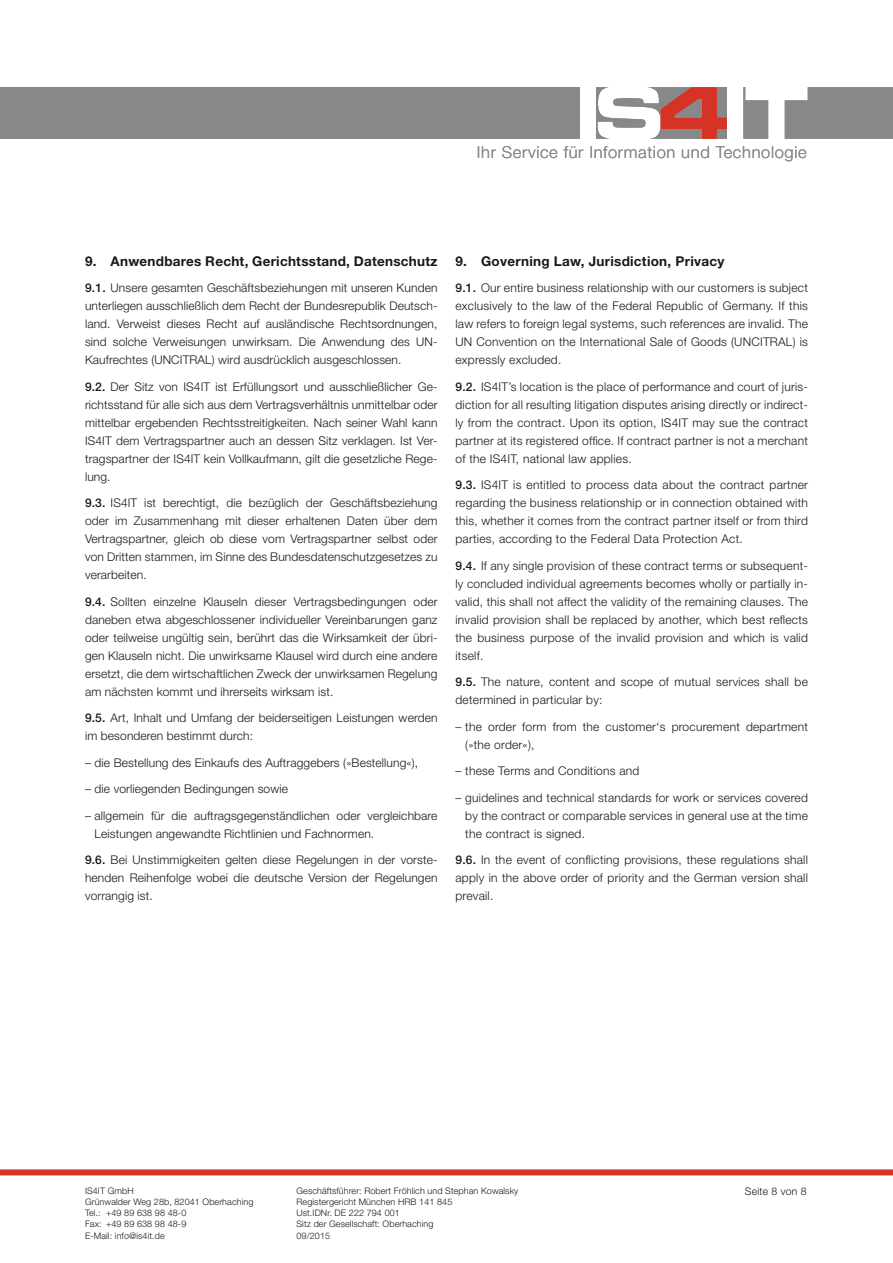
<style>
.page{position:relative;width:893px;height:1263px;background:#fff}
.page>*{position:absolute;margin:0;border:0;box-sizing:border-box;transform-origin:0 0}
.t1{font:300 16.5px "Helvetica Neue";letter-spacing:.04em;color:#87888a}
.t2{font:700 13.5px "Helvetica Neue";letter-spacing:.02em;color:#1a171c}
.t3{font:300 12px/18px "Helvetica Neue";letter-spacing:.01em;color:#1a171c;text-align:justify}
.t4{font:300 10.5px "Helvetica Neue";letter-spacing:.02em;color:#1a171c}
.t5{font:300 9px "Helvetica Neue";letter-spacing:.01em;color:#1a171c}
.s1{font-weight:500}
</style>
<div class="page">
<div style="left:0;top:1169px;width:893px;height:6px;background:#d43325"></div>
<div style="left:785px;top:87px;width:108px;height:52px;background:#87888a"></div>
<svg style="left:743px;top:87px;width:25px;height:52px"></svg>
<svg style="left:596px;top:87px;width:131px;height:52px"></svg>
<div style="left:0;top:87px;width:579px;height:52px;background:#87888a"></div>
<h1 class="t1" style="left:477px;top:142px;width:331px">Ihr Service für Information und Technologie</h1>
<p class="t2" style="left:85px;top:253px;width:354px">9. Anwendbares Recht, Gerichtsstand, Datenschutz</p>
<p class="t3" style="left:85px;top:279px;width:354px"><span class="s1">9.1.</span> Unsere gesamten Geschäftsbeziehungen mit unseren Kunden unterliegen ausschließlich dem Recht der Bundesrepublik Deutsch&shy;land. Verweist dieses Recht auf ausländische Rechtsordnungen, sind solche Verweisungen unwirksam. Die Anwendung des UN-Kaufrechtes (UNCITRAL) wird ausdrücklich ausgeschlossen.</p>
<p class="t3" style="left:85px;top:377px;width:354px"><span class="s1">9.2.</span> Der Sitz von IS4IT ist Erfüllungsort und ausschließlicher Ge&shy;richtsstand für alle sich aus dem Vertragsverhältnis unmittelbar oder mittelbar ergebenden Rechtsstreitigkeiten. Nach seiner Wahl kann IS4IT dem Vertragspartner auch an dessen Sitz verklagen. Ist Ver&shy;tragspartner der IS4IT kein Vollkaufmann, gilt die gesetzliche Rege&shy;lung.</p>
<p class="t3" style="left:85px;top:494px;width:354px"><span class="s1">9.3.</span> IS4IT ist berechtigt, die bezüglich der Geschäftsbeziehung oder im Zusammenhang mit dieser erhaltenen Daten über dem Vertragspartner, gleich ob diese vom Vertragspartner selbst oder von Dritten stammen, im Sinne des Bundesdatenschutzgesetzes zu verarbeiten.</p>
<p class="t3" style="left:85px;top:592px;width:354px"><span class="s1">9.4.</span> Sollten einzelne Klauseln dieser Vertragsbedingungen oder daneben etwa abgeschlossener individueller Vereinbarungen ganz oder teilweise ungültig sein, berührt das die Wirksamkeit der übri&shy;gen Klauseln nicht. Die unwirksame Klausel wird durch eine andere ersetzt, die dem wirtschaftlichen Zweck der unwirksamen Regelung am nächsten kommt und ihrerseits wirksam ist.</p>
<p class="t3" style="left:85px;top:709px;width:354px"><span class="s1">9.5.</span> Art, Inhalt und Umfang der beiderseitigen Leistungen werden im besonderen bestimmt durch:</p>
<p class="t3" style="left:85px;top:753px;width:335px">– die Bestellung des Einkaufs des Auftraggebers (»Bestellung«),</p>
<p class="t3" style="left:85px;top:780px;width:204px">– die vorliegenden Bedingungen sowie</p>
<p class="t3" style="left:95px;top:806px;width:344px;text-indent:-10px">– allgemein für die auftragsgegenständlichen oder vergleichbare<br>Leistungen angewandte Richtlinien und Fachnormen.</p>
<p class="t3" style="left:85px;top:851px;width:354px"><span class="s1">9.6.</span> Bei Unstimmigkeiten gelten diese Regelungen in der vorste&shy;henden Reihenfolge wobei die deutsche Version der Regelungen vorrangig ist.</p>
<p class="t2" style="left:455px;top:253px;width:270px">9. Governing Law, Jurisdiction, Privacy</p>
<p class="t3" style="left:455px;top:279px;width:354px"><span class="s1">9.1.</span> Our entire business relationship with our customers is subject exclusively to the law of the Federal Republic of Germany. If this law refers to foreign legal systems, such references are invalid. The UN Convention on the International Sale of Goods (UNCITRAL) is expressly excluded.</p>
<p class="t3" style="left:455px;top:377px;width:354px"><span class="s1">9.2.</span> IS4IT’s location is the place of performance and court of juris&shy;diction for all resulting litigation disputes arising directly or indirect&shy;ly from the contract. Upon its option, IS4IT may sue the contract partner at its registered office. If contract partner is not a merchant of the IS4IT, national law applies.</p>
<p class="t3" style="left:455px;top:476px;width:354px"><span class="s1">9.3.</span> IS4IT is entitled to process data about the contract partner regarding the business relationship or in connection obtained with this, whether it comes from the contract partner itself or from third parties, according to the Federal Data Protection Act.</p>
<p class="t3" style="left:455px;top:556px;width:354px"><span class="s1">9.4.</span> If any single provision of these contract terms or subsequent&shy;ly concluded individual agreements becomes wholly or partially in&shy;valid, this shall not affect the validity of the remaining clauses. The invalid provision shall be replaced by another, which best reflects the business purpose of the invalid provision and which is valid itself.</p>
<p class="t3" style="left:455px;top:673px;width:354px"><span class="s1">9.5.</span> The nature, content and scope of mutual services shall be determined in particular by:</p>
<p class="t3" style="left:465px;top:717px;width:344px;text-indent:-10px">– the order form from the customer‘s procurement department (»the order«),</p>
<p class="t3" style="left:455px;top:762px;width:185px">– these Terms and Conditions and</p>
<p class="t3" style="left:465px;top:788px;width:344px;text-indent:-10px">– guidelines and technical standards for work or services covered by the contract or comparable services in general use at the time the contract is signed.</p>
<p class="t3" style="left:455px;top:851px;width:354px"><span class="s1">9.6.</span> In the event of conflicting provisions, these regulations shall apply in the above order of priority and the German version shall prevail.</p>
<p class="t5" style="left:85px;top:1185px;width:50px">IS4IT GmbH</p>
<p class="t5" style="left:297px;top:1185px;width:223px">Geschäftsführer: Robert Fröhlich und Stephan Kowalsky</p>
<p class="t5" style="left:85px;top:1196px;width:170px">Grünwalder Weg 28b, 82041 Oberhaching</p>
<p class="t5" style="left:297px;top:1196px;width:157px">Registergericht München HRB 141 845</p>
<p class="t5" style="left:85px;top:1207px;width:103px">Tel.: +49 89 638 98 48-0</p>
<p class="t5" style="left:297px;top:1207px;width:105px">Ust.IDNr. DE 222 794 001</p>
<p class="t5" style="left:85px;top:1218px;width:103px">Fax: +49 89 638 98 48-9</p>
<p class="t5" style="left:297px;top:1218px;width:138px">Sitz der Gesellschaft: Oberhaching</p>
<p class="t5" style="left:85px;top:1230px;width:81px">E-Mail: info@is4it.de</p>
<p class="t5" style="left:297px;top:1230px;width:35px">09/2015</p>
<p class="t4" style="left:745px;top:1184px;width:63px">Seite 8 von 8</p>
</div>
